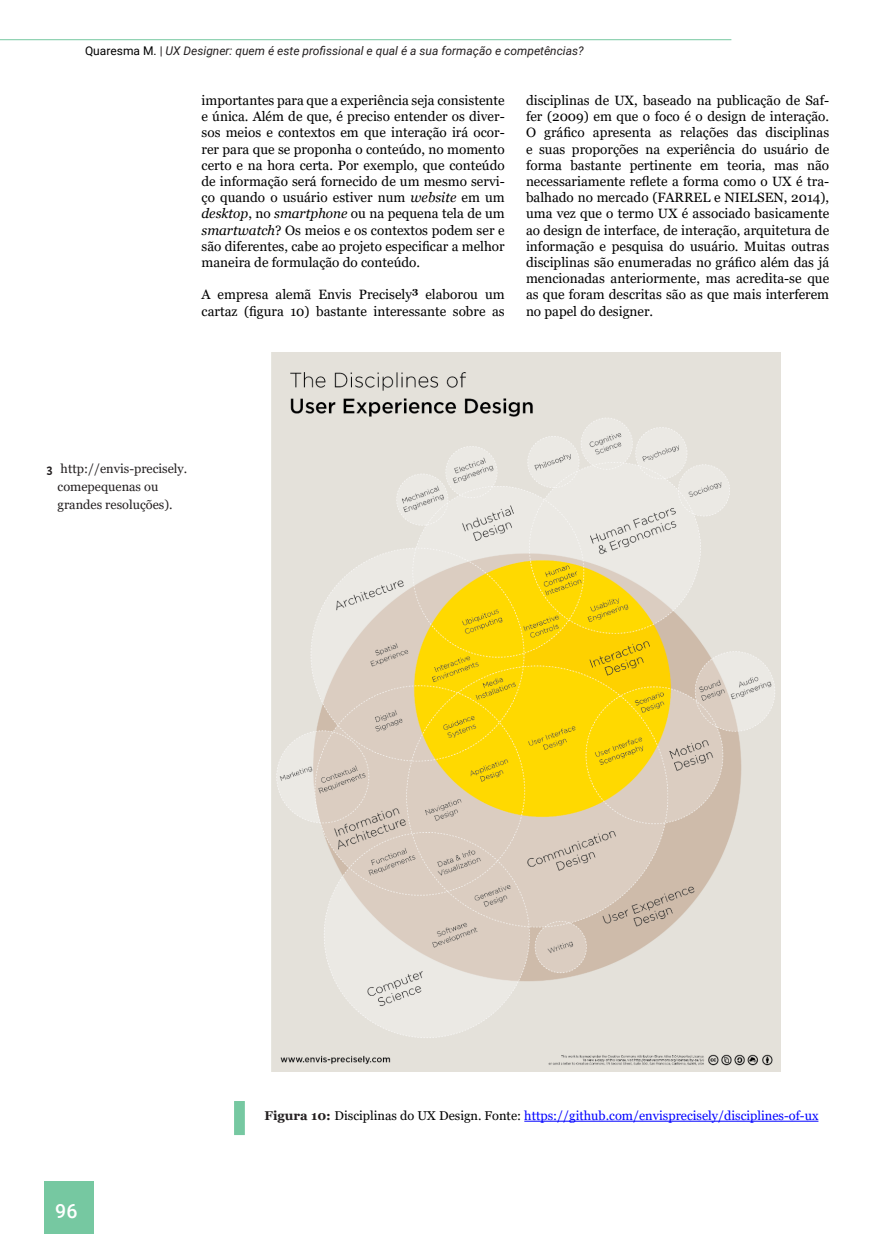
<style>
.page{position:relative;width:893px;height:1234px;background:#fff}
.page>*{position:absolute;margin:0;border:0;box-sizing:border-box;transform-origin:0 0}
.t1{font:500 19.5px "Roboto";color:#fff}
.t2{font:13.5px/16.2px "Georgia";color:#000;text-align:justify}
.t3{font:12.75px "Georgia";color:#00f}
.t4{font:12.75px/18px "Georgia";color:#231f20}
.t5{font:italic 12px "Roboto";color:#231f20}
.s1{font-style:normal;color:#000}
.s2{font-style:normal}
.s3{font-style:italic}
.s4{font-family:"Gandhi Sans";font-weight:700}
.s5{font-weight:700;color:#231f20}
.s6{color:#000}
</style>
<div class="page">
<img style="left:271px;top:352px;width:510px;height:719px">
<hr style="left:524px;top:1120px;width:294px;height:1px;background:#00f">
<div style="left:234px;top:1100px;width:11px;height:34px;background:#76c8a1;border:2px solid #76c8a1"></div>
<div style="left:45px;top:1181px;width:49px;height:52px;background:#76c8a1"></div>
<hr style="left:0;top:39px;width:731px;height:1px;background:#76c8a1">
<p class="t5" style="left:85px;top:42px;width:500px"><span class="s1">Quaresma M.</span> <span class="s2">|</span> UX Designer: quem é este profissional e qual é a sua formação e competências?</p>
<p class="t2" style="left:202px;top:92px;width:305px">importantes para que a experiência seja consistente e única. Além de que, é preciso entender os diver&shy;sos meios e contextos em que interação irá ocor&shy;rer para que se proponha o conteúdo, no momento certo e na hora certa. Por exemplo, que conteúdo de informação será fornecido de um mesmo servi&shy;ço quando o usuário estiver num <span class="s3">website</span> em um <span class="s3">desktop</span>, no <span class="s3">smartphone</span> ou na pequena tela de um <span class="s3">smartwatch</span>? Os meios e os contextos podem ser e são diferentes, cabe ao projeto especificar a melhor maneira de formulação do conteúdo.</p>
<p class="t2" style="left:202px;top:287px;width:305px">A empresa alemã Envis Precisely<sup>3</sup> elaborou um cartaz (figura 10) bastante interessante sobre as</p>
<p class="t2" style="left:526px;top:92px;width:305px">disciplinas de UX, baseado na publicação de Saf&shy;fer (2009) em que o foco é o design de interação.<br>O gráfico apresenta as relações das disciplinas e suas proporções na experiência do usuário de forma bastante pertinente em teoria, mas não necessariamente reflete a forma como o UX é tra&shy;balhado no mercado (FARREL e NIELSEN, 2014), uma vez que o termo UX é associado basicamente ao design de interface, de interação, arquitetura de informação e pesquisa do usuário. Muitas outras disciplinas são enumeradas no gráfico além das já mencionadas anteriormente, mas acredita-se que as que foram descritas são as que mais interferem no papel do designer.</p>
<p class="t4" style="left:58px;top:459px;width:131px;text-indent:-11px"><span class="s4">3</span> http://envis-precisely. comepequenas ou grandes resoluções).</p>
<h1 class="t1" style="left:55px;top:1197px;width:24px">96</h1>
<p class="t3" style="left:265px;top:1107px;width:555px"><span class="s5">Figura 10:</span> <span class="s6">Disciplinas do UX Design. Fonte:</span> https://github.com/envisprecisely/disciplines-of-ux</p>
</div>
